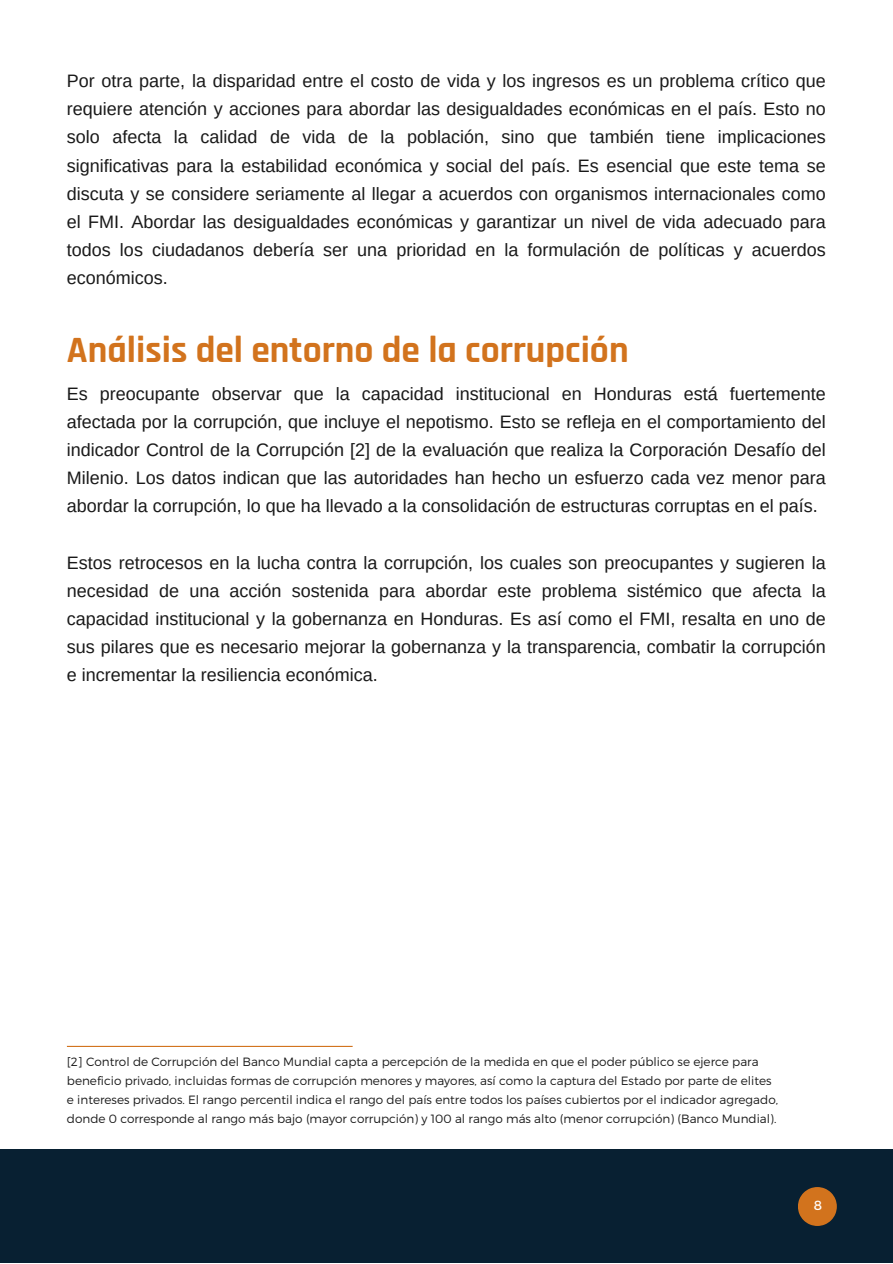
<style>
.page{position:relative;width:893px;height:1264px;background:#fff}
.page>*{position:absolute;margin:0;border:0;box-sizing:border-box;transform-origin:0 0}
.t1{font:700 37.5px "Rajdhani";color:#d2731d}
.t2{font:18px/28px "Arimo";color:#191919;text-align:justify}
.t3{font:13.2px "Montserrat";color:#fff}
.t4{font:300 12px/19px "Montserrat";color:#191919}
</style>
<div class="page">
<div style="left:0;top:1149px;width:892px;height:113px;background:#082032"></div>
<svg style="left:798px;top:1187px;width:38px;height:38px"></svg>
<hr style="left:67px;top:1045px;width:285px;height:1px;background:#d2731d">
<p class="t2" style="left:67px;top:67px;width:760px">Por otra parte, la disparidad entre el costo de vida y los ingresos es un problema crítico que requiere atención y acciones para abordar las desigualdades económicas en el país. Esto no solo afecta la calidad de vida de la población, sino que también tiene implicaciones significativas para la estabilidad económica y social del país. Es esencial que este tema se discuta y se considere seriamente al llegar a acuerdos con organismos internacionales como el FMI. Abordar las desigualdades económicas y garantizar un nivel de vida adecuado para todos los ciudadanos debería ser una prioridad en la formulación de políticas y acuerdos económicos.</p>
<p class="t1" style="left:67px;top:327px;width:563px">Análisis del entorno de la corrupción</p>
<p class="t2" style="left:67px;top:379px;width:760px">Es preocupante observar que la capacidad institucional en Honduras está fuertemente afectada por la corrupción, que incluye el nepotismo. Esto se refleja en el comportamiento del indicador Control de la Corrupción [2] de la evaluación que realiza la Corporación Desafío del Milenio. Los datos indican que las autoridades han hecho un esfuerzo cada vez menor para abordar la corrupción, lo que ha llevado a la consolidación de estructuras corruptas en el país.</p>
<p class="t2" style="left:67px;top:548px;width:760px">Estos retrocesos en la lucha contra la corrupción, los cuales son preocupantes y sugieren la necesidad de una acción sostenida para abordar este problema sistémico que afecta la capacidad institucional y la gobernanza en Honduras. Es así como el FMI, resalta en uno de sus pilares que es necesario mejorar la gobernanza y la transparencia, combatir la corrupción e incrementar la resiliencia económica.</p>
<p class="t4" style="left:67px;top:1051px;width:712px">[2] Control de Corrupción del Banco Mundial capta a percepción de la medida en que el poder público se ejerce para beneficio privado, incluidas formas de corrupción menores y mayores, así como la captura del Estado por parte de elites e intereses privados. El rango percentil indica el rango del país entre todos los países cubiertos por el indicador agregado, donde 0 corresponde al rango más bajo (mayor corrupción) y 100 al rango más alto (menor corrupción) (Banco Mundial).</p>
<p class="t3" style="left:813px;top:1196px;width:10px">8</p>
</div>
